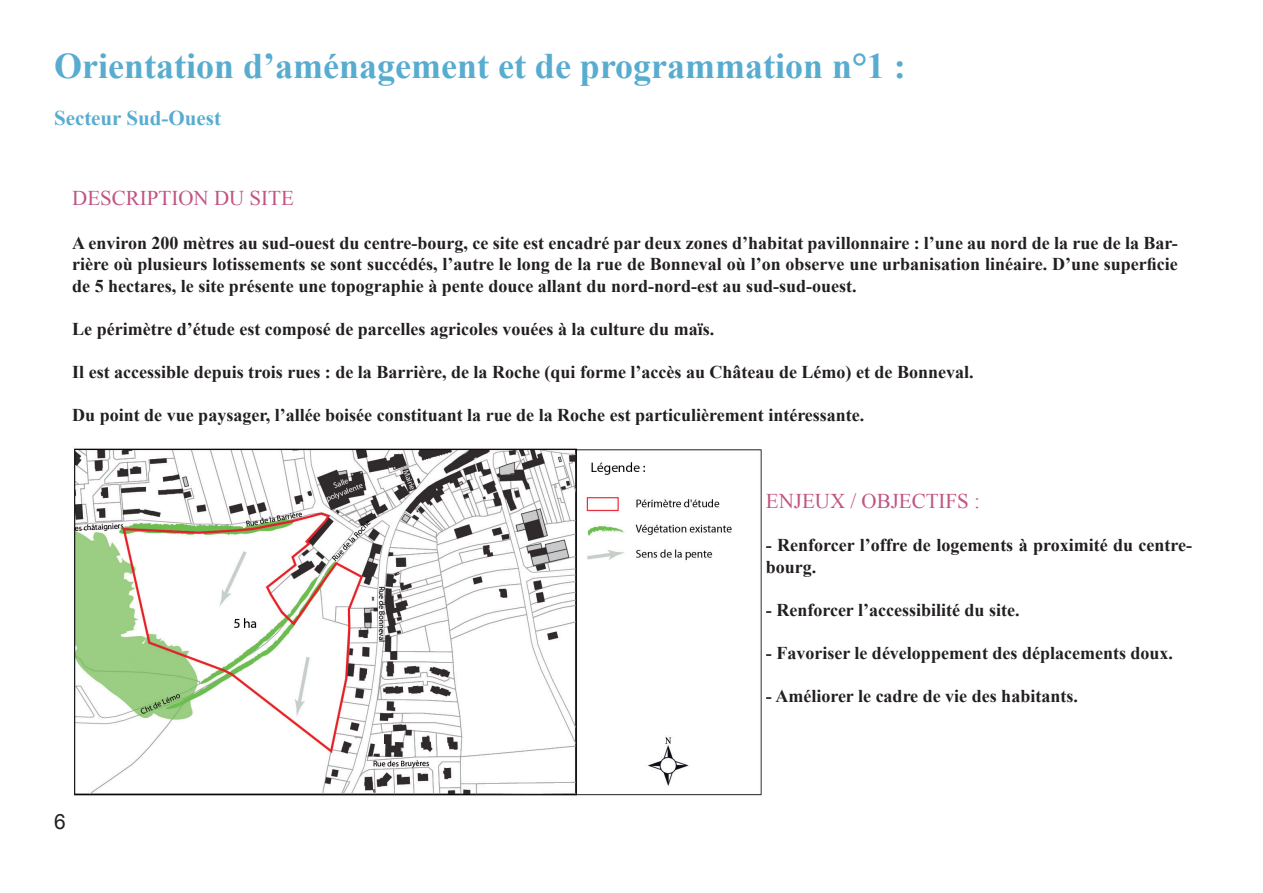
<style>
.page{position:relative;width:1263px;height:893px;background:#fff}
.page>*{position:absolute;margin:0;border:0;box-sizing:border-box;transform-origin:0 0}
.t1{font:700 36px "Times New Roman";color:#58acd0}
.t2{font:21px "Times New Roman";color:#c15483}
.t3{font:700 21px "Times New Roman";color:#58acd0}
.t4{font:21px "Arial";color:#231f20}
.t5{font:700 18px/21.6px "Times New Roman";color:#231f20;text-align:justify}
</style>
<div class="page">
<img style="left:74px;top:448px;width:688px;height:348px">
<h1 class="t1" style="left:54px;top:41px;width:853px">Orientation d’aménagement et de programmation n°1 :</h1>
<p class="t3" style="left:54px;top:103px;width:169px">Secteur Sud-Ouest</p>
<p class="t2" style="left:72px;top:184px;width:223px">DESCRIPTION DU SITE</p>
<p class="t5" style="left:72px;top:231px;width:1107px">A environ 200 mètres au sud-ouest du centre-bourg, ce site est encadré par deux zones d’habitat pavillonnaire : l’une au nord de la rue de la Bar&shy;rière où plusieurs lotissements se sont succédés, l’autre le long de la rue de Bonneval où l’on observe une urbanisation linéaire. D’une superficie de 5 hectares, le site présente une topographie à pente douce allant du nord-nord-est au sud-sud-ouest.</p>
<p class="t5" style="left:72px;top:318px;width:643px">Le périmètre d’étude est composé de parcelles agricoles vouées à la culture du maïs.</p>
<p class="t5" style="left:72px;top:361px;width:903px">Il est accessible depuis trois rues : de la Barrière, de la Roche (qui forme l’accès au Château de Lémo) et de Bonneval.</p>
<p class="t5" style="left:72px;top:404px;width:794px">Du point de vue paysager, l’allée boisée constituant la rue de la Roche est particulièrement intéressante.</p>
<p class="t4" style="left:54px;top:808px;width:13px">6</p>
<p class="t2" style="left:766px;top:487px;width:216px">ENJEUX / OBJECTIFS :</p>
<p class="t5" style="left:766px;top:534px;width:428px">- Renforcer l’offre de logements à proximité du centre&shy;bourg.</p>
<p class="t5" style="left:766px;top:599px;width:255px">- Renforcer l’accessibilité du site.</p>
<p class="t5" style="left:766px;top:642px;width:409px">- Favoriser le développement des déplacements doux.</p>
<p class="t5" style="left:766px;top:685px;width:313px">- Améliorer le cadre de vie des habitants.</p>
</div>
